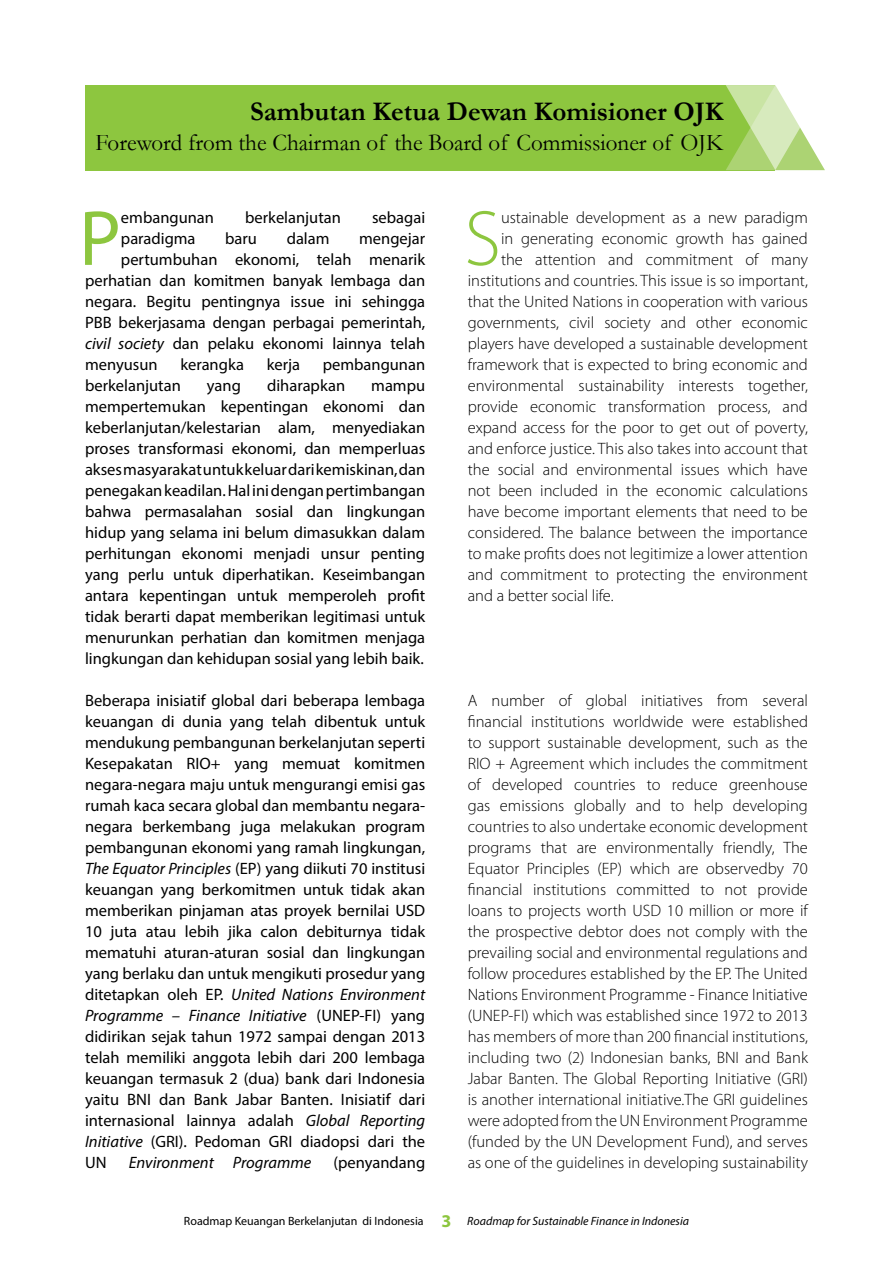
<style>
.page{position:relative;width:893px;height:1263px;background:#fff}
.page>*{position:absolute;margin:0;border:0;box-sizing:border-box;transform-origin:0 0}
.t1{font:300 78.75px "Myriad Pro";color:#8dc63f}
.t2{font:78.75px "Myriad Pro";color:#8dc63f}
.t3{font:700 27px "Garamond";color:#000}
.t4{font:24px "Garamond";color:#000;scale:.96 1}
.t5{font:300 16.5px/21px "Myriad Pro";color:#000;text-align:justify}
.t6{font:16.5px/21px "Myriad Pro";color:#000;text-align:justify}
.t7{font:italic 16.5px "Myriad Pro";color:#000}
.t8{font:12px "Myriad Pro";color:#000}
.s1{font-style:italic}
.s2{font-weight:700;font-size:18px;color:#8dc63f}
</style>
<div class="page">
<div style="left:85px;top:85px;width:690px;height:85px;background:#8dc63f"></div>
<svg style="left:726px;top:85px;width:99px;height:85px"></svg>
<h2 class="t3" style="left:250px;top:94px;width:475px">Sambutan Ketua Dewan Komisioner OJK</h2>
<h3 class="t4" style="left:96px;top:127px;width:655px">Foreword from the Chairman of the Board of Commissioner of OJK</h3>
<h1 class="t2" style="left:79px;top:190px;width:43px">P</h1>
<p class="t6" style="left:121px;top:207px;width:95px">embangunan</p>
<p class="t6" style="left:245px;top:207px;width:97px">berkelanjutan</p>
<p class="t6" style="left:372px;top:207px;width:55px">sebagai</p>
<p class="t6" style="left:121px;top:228px;width:76px">paradigma</p>
<p class="t6" style="left:225px;top:228px;width:33px">baru</p>
<p class="t6" style="left:287px;top:228px;width:44px">dalam</p>
<p class="t6" style="left:359px;top:228px;width:68px">mengejar</p>
<p class="t6" style="left:121px;top:249px;width:306px">pertumbuhan ekonomi, telah menarik</p>
<p class="t6" style="left:85px;top:270px;width:342px">perhatian dan komitmen banyak lembaga dan</p>
<p class="t6" style="left:85px;top:291px;width:342px">negara. Begitu pentingnya issue ini sehingga</p>
<p class="t6" style="left:85px;top:312px;width:342px">PBB bekerjasama dengan perbagai pemerintah,</p>
<p class="t6" style="left:85px;top:333px;width:342px"><span class="s1">civil society</span> dan pelaku ekonomi lainnya telah</p>
<p class="t6" style="left:85px;top:354px;width:74px">menyusun</p>
<p class="t6" style="left:180px;top:354px;width:65px">kerangka</p>
<p class="t6" style="left:267px;top:354px;width:35px">kerja</p>
<p class="t6" style="left:323px;top:354px;width:104px">pembangunan</p>
<p class="t6" style="left:85px;top:375px;width:97px">berkelanjutan</p>
<p class="t6" style="left:207px;top:375px;width:36px">yang</p>
<p class="t6" style="left:267px;top:375px;width:80px">diharapkan</p>
<p class="t6" style="left:85px;top:375px;width:342px;text-indent:286px">mampu mempertemukan kepentingan ekonomi dan keberlanjutan/kelestarian alam, menyediakan proses transformasi ekonomi, dan memperluas akses masyarakat untuk keluar dari kemiskinan, dan penegakan keadilan. Hal ini dengan pertimbangan bahwa permasalahan sosial dan lingkungan hidup yang selama ini belum dimasukkan dalam perhitungan ekonomi menjadi unsur penting yang perlu untuk diperhatikan. Keseimbangan antara kepentingan untuk memperoleh profit tidak berarti dapat memberikan legitimasi untuk menurunkan perhatian dan komitmen menjaga lingkungan dan kehidupan sosial yang lebih baik.</p>
<p class="t6" style="left:85px;top:690px;width:342px">Beberapa inisiatif global dari beberapa lembaga keuangan di dunia yang telah dibentuk untuk mendukung pembangunan berkelanjutan seperti Kesepakatan RIO+ yang memuat komitmen negara-negara maju untuk mengurangi emisi gas rumah kaca secara global dan membantu negara&shy;negara berkembang juga melakukan program pembangunan ekonomi yang ramah lingkungan, <span class="s1">The Equator Principles</span> (EP) yang diikuti 70 institusi keuangan yang berkomitmen untuk tidak akan memberikan pinjaman atas proyek bernilai USD 10 juta atau lebih jika calon debiturnya tidak mematuhi aturan-aturan sosial dan lingkungan yang berlaku dan untuk mengikuti prosedur yang ditetapkan oleh EP. <span class="s1">United Nations Environment Programme – Finance Initiative</span> (UNEP-FI) yang didirikan sejak tahun 1972 sampai dengan 2013 telah memiliki anggota lebih dari 200 lembaga keuangan termasuk 2 (dua) bank dari Indonesia yaitu BNI dan Bank Jabar Banten. Inisiatif dari internasional lainnya adalah <span class="s1">Global Reporting Initiative</span> (GRI). Pedoman GRI diadopsi dari the UN</p>
<p class="t7" style="left:129px;top:1152px;width:184px">Environment Programme</p>
<p class="t6" style="left:333px;top:1152px;width:93px">(penyandang</p>
<h1 class="t1" style="left:464px;top:191px;width:38px">S</h1>
<p class="t5" style="left:501px;top:207px;width:308px">ustainable development as a new paradigm</p>
<p class="t5" style="left:501px;top:228px;width:308px">in generating economic growth has gained</p>
<p class="t5" style="left:501px;top:249px;width:308px">the attention and commitment of many</p>
<p class="t5" style="left:468px;top:270px;width:342px">institutions and countries. This issue is so important,</p>
<p class="t5" style="left:468px;top:291px;width:342px">that the United Nations in cooperation with various</p>
<p class="t5" style="left:468px;top:312px;width:342px">governments, civil society and other economic</p>
<p class="t5" style="left:468px;top:333px;width:342px">players have developed a sustainable development</p>
<p class="t5" style="left:468px;top:354px;width:342px">framework that is expected to bring economic and</p>
<p class="t5" style="left:468px;top:375px;width:342px">environmental sustainability interests together,</p>
<p class="t5" style="left:468px;top:396px;width:342px">provide economic transformation process, and</p>
<p class="t5" style="left:468px;top:417px;width:342px">expand access for the poor to get out of poverty,</p>
<p class="t5" style="left:468px;top:438px;width:342px">and enforce justice. This also takes into account that</p>
<p class="t5" style="left:468px;top:459px;width:342px">the social and environmental issues which have</p>
<p class="t5" style="left:468px;top:480px;width:342px">not been included in the economic calculations</p>
<p class="t5" style="left:468px;top:501px;width:342px">have become important elements that need to be</p>
<p class="t5" style="left:468px;top:522px;width:342px">considered. The balance between the importance</p>
<p class="t5" style="left:468px;top:543px;width:342px">to make profits does not legitimize a lower attention</p>
<p class="t5" style="left:468px;top:564px;width:342px">and commitment to protecting the environment</p>
<p class="t5" style="left:468px;top:585px;width:147px">and a better social life.</p>
<p class="t5" style="left:468px;top:690px;width:342px">A number of global initiatives from several financial institutions worldwide were established to support sustainable development, such as the RIO + Agreement which includes the commitment of developed countries to reduce greenhouse gas emissions globally and to help developing countries to also undertake economic development programs that are environmentally friendly, The Equator Principles (EP) which are observedby 70 financial institutions committed to not provide loans to projects worth USD 10 million or more if the prospective debtor does not comply with the prevailing social and environmental regulations and follow procedures established by the EP. The United Nations Environment Programme - Finance Initiative (UNEP-FI) which was established since 1972 to 2013 has members of more than 200 financial institutions, including two (2) Indonesian banks, BNI and Bank Jabar Banten. The Global Reporting Initiative (GRI) is another international initiative.The GRI guidelines were adopted from the UN Environment Programme (funded by the UN Development Fund), and serves as one of the guidelines in developing sustainability</p>
<p class="t8" style="left:184px;top:1213px;width:507px">Roadmap Keuangan Berkelanjutan di Indonesia <span class="s2">3</span> <span class="s1">Roadmap for Sustainable Finance in Indonesia</span></p>
</div>
